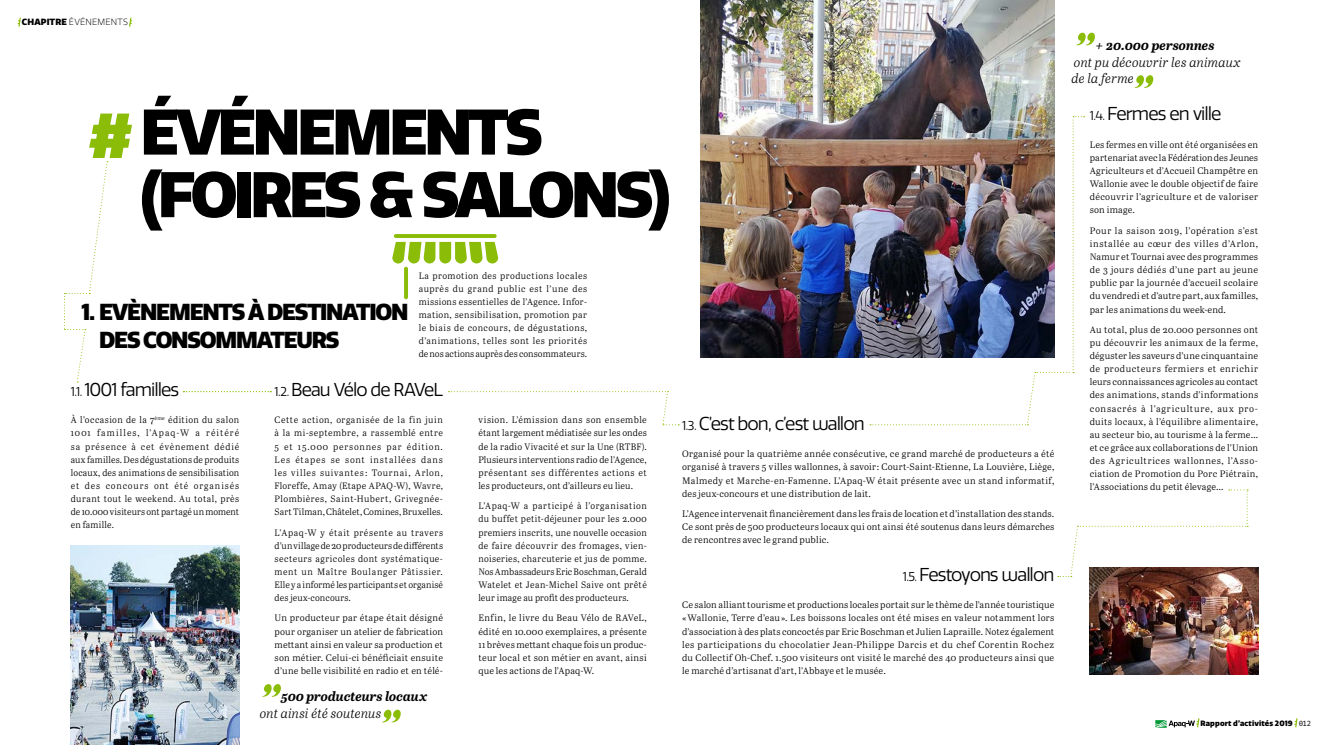
<style>
.page{position:relative;width:1329px;height:745px;background:#fff}
.page>*{position:absolute;margin:0;border:0;box-sizing:border-box;transform-origin:0 0}
.t1{font:900 62.5px/62.5px "Quatro";letter-spacing:-.06em;color:#000}
.t2{font:900 22.5px/27.5px "Quatro";letter-spacing:-.05em;color:#000}
.t3{font:18.12px "Quatro";letter-spacing:-.055em;color:#000}
.t4{font:italic 13.12px/16.9px "Abril Text Lt";color:#000}
.t5{font:italic 700 13.12px "Abril Text";color:#000}
.t6{font:9.38px/13.1px "Abril Text Lt";letter-spacing:.02em;color:#000;text-align:justify}
.t7{font:9.38px/13.1px "Abril Text Lt";letter-spacing:.02em;color:#000;text-align:justify;scale:.96 1}
.t8{font:9.25px/13.1px "Abril Text Lt";letter-spacing:.01em;color:#000;text-align:justify}
.t9{font:300 8.75px "Quatro";letter-spacing:.02em;color:#000}
.t10{font:900 7.5px "Quatro";letter-spacing:.02em;color:#000}
.s1{font-weight:900}
.s2{color:#8bbc08}
.s3{font-size:12.5px}
.s4{font-family:"Fira Mono";font-weight:400}
</style>
<div class="page">
<img style="left:700px;top:0;width:354px;height:357px">
<img style="left:1090px;top:567px;width:168px;height:106px">
<img style="left:71px;top:545px;width:168px;height:199px">
<svg style="left:392px;top:242px;width:106px;height:21px"></svg>
<svg style="left:404px;top:266px;width:4px;height:33px"></svg>
<hr style="left:394px;top:234px;width:103px;height:4px;background:#8bbc08;border-radius:2px">
<svg style="left:1076px;top:33px;width:19px;height:12px"></svg>
<svg style="left:1135px;top:75px;width:18px;height:13px"></svg>
<svg style="left:263px;top:684px;width:18px;height:12px"></svg>
<svg style="left:383px;top:709px;width:18px;height:12px"></svg>
<svg style="left:1294px;top:718px;width:3px;height:8px"></svg>
<svg style="left:1155px;top:718px;width:44px;height:9px"></svg>
<svg style="left:18px;top:18px;width:3px;height:9px"></svg>
<svg style="left:129px;top:18px;width:3px;height:9px"></svg>
<svg style="left:183px;top:391px;width:88px;height:1px"></svg>
<svg style="left:448px;top:391px;width:231px;height:34px"></svg>
<img style="left:870px;top:116px;width:214px;height:309px">
<svg style="left:1070px;top:489px;width:178px;height:87px"></svg>
<svg style="left:64px;top:161px;width:44px;height:221px"></svg>
<p class="t9" style="left:22px;top:18px;width:108px"><span class="s1">CHAPITRE</span> ÉVÉNEMENTS</p>
<h1 class="t1" style="left:140px;top:108px;width:532px;text-indent:-53px"><span class="s2">#</span> ÉVÉNEMENTS (FOIRES &amp; SALONS)</h1>
<h2 class="t2" style="left:99px;top:300px;width:311px;text-indent:-18px">1. EVÈNEMENTS À DESTINATION<br>DES CONSOMMATEURS</h2>
<p class="t8" style="left:419px;top:269px;width:170px">La promotion des productions locales auprès du grand public est l’une des missions essentielles de l’Agence. Infor&shy;mation, sensibilisation, promotion par le biais de concours, de dégustations, d’animations, telles sont les priorités de nos actions auprès des consommateurs.</p>
<h3 class="t3" style="left:71px;top:383px;width:110px"><span class="s3">1.1.</span> 1001 familles</h3>
<p class="t7" style="left:71px;top:414px;width:177px">À l’occasion de la 7<sup>ème</sup> édition du salon 1001 familles, l’Apaq-W a réitéré sa présence à cet évènement dédié aux familles. Des dégustations de produits locaux, des animations de sensibilisation et des concours ont été organisés durant tout le weekend. Au total, près de 10.000 visiteurs ont partagé un moment en famille.</p>
<h3 class="t3" style="left:682px;top:417px;width:184px"><span class="s3">1.3.</span> C’est bon, c’est wallon</h3>
<h3 class="t3" style="left:275px;top:383px;width:170px"><span class="s3">1.2.</span> Beau Vélo de RAVeL</h3>
<p class="t8" style="left:275px;top:414px;width:170px">Cette action, organisée de la fin juin à la mi-septembre, a rassemblé entre 5 et 15.000 personnes par édition.<br>Les étapes se sont installées dans les villes suivantes-: Tournai, Arlon, Floreffe, Amay (Etape APAQ-W), Wavre, Plombières, Saint-Hubert, Grivegnée-Sart Tilman, Châtelet, Comines, Bruxelles.</p>
<p class="t8" style="left:275px;top:526px;width:170px">L’Apaq-W y était présente au travers d’un village de 20 producteurs de différents secteurs agricoles dont systématique&shy;ment un Maître Boulanger Pâtissier.<br>Elle y a informé les participants et organisé des jeux-concours.</p>
<p class="t6" style="left:275px;top:612px;width:170px">Un producteur par étape était désigné pour organiser un atelier de fabrication mettant ainsi en valeur sa production et son métier. Celui-ci bénéficiait ensuite d’une belle visibilité en radio et en télé-</p>
<p class="t6" style="left:478px;top:414px;width:170px">vision. L’émission dans son ensemble étant largement médiatisée sur les ondes de la radio Vivacité et sur la Une (RTBF).<br>Plusieurs interventions radio de l’Agence, présentant ses différentes actions et les producteurs, ont d’ailleurs eu lieu.</p>
<p class="t7" style="left:478px;top:500px;width:177px">L’Apaq-W a participé à l’organisation du buffet petit-déjeuner pour les 2.000 premiers inscrits, une nouvelle occasion de faire découvrir des fromages, vien&shy;noiseries, charcuterie et jus de pomme.<br>Nos Ambassadeurs Eric Boschman, Gerald Watelet et Jean-Michel Saive ont prêté leur image au profit des producteurs.</p>
<p class="t6" style="left:478px;top:612px;width:170px">Enfin, le livre du Beau Vélo de RAVeL, édité en 10.000 exemplaires, a présente 11 brèves mettant chaque fois un produc&shy;teur local et son métier en avant, ainsi que les actions de l’Apaq-W.</p>
<p class="t6" style="left:682px;top:448px;width:374px">Organisé pour la quatrième année consécutive, ce grand marché de producteurs a été organisé à travers 5 villes wallonnes, à savoir-: Court-Saint-Etienne, La Louvière, Liège, Malmedy et Marche-en-Famenne. L’Apaq-W était présente avec un stand informatif, des jeux-concours et une distribution de lait.</p>
<p class="t6" style="left:682px;top:508px;width:374px">L’Agence intervenait financièrement dans les frais de location et d’installation des stands.<br>Ce sont près de 500 producteurs locaux qui ont ainsi été soutenus dans leurs démarches de rencontres avec le grand public.</p>
<h3 class="t3" style="left:903px;top:567px;width:153px"><span class="s3">1.5.</span> Festoyons wallon</h3>
<p class="t6" style="left:682px;top:599px;width:374px">Ce salon alliant tourisme et productions locales portait sur le thème de l’année touristique «-Wallonie, Terre d’eau-». Les boissons locales ont été mises en valeur notamment lors d’association à des plats concoctés par Eric Boschman et Julien Lapraille. Notez également les participations du chocolatier Jean-Philippe Darcis et du chef Corentin Rochez du Collectif Oh-Chef. 1.500 visiteurs ont visité le marché des 40 producteurs ainsi que le marché d’artisanat d’art, l’Abbaye et le musée.</p>
<h3 class="t5" style="left:281px;top:691px;width:148px">500 producteurs locaux</h3>
<h3 class="t4" style="left:260px;top:705px;width:124px">ont ainsi été soutenus-</h3>
<h3 class="t5" style="left:1095px;top:40px;width:120px">+ 20.000 personnes</h3>
<h3 class="t4" style="left:1071px;top:55px;width:171px">ont pu découvrir les animaux de la ferme-</h3>
<h3 class="t3" style="left:1090px;top:107px;width:133px"><span class="s3">1.4.</span> Fermes en ville</h3>
<p class="t6" style="left:1090px;top:139px;width:170px">Les fermes en ville ont été organisées en partenariat avec la Fédération des Jeunes Agriculteurs et d’Accueil Champêtre en Wallonie avec le double objectif de faire découvrir l’agriculture et de valoriser son image.</p>
<p class="t6" style="left:1090px;top:225px;width:170px">Pour la saison 2019, l’opération s’est installée au cœur des villes d’Arlon, Namur et Tournai avec des programmes de 3 jours dédiés d’une part au jeune public par la journée d’accueil scolaire du vendredi et d’autre part, aux familles, par les animations du week-end.</p>
<p class="t6" style="left:1090px;top:324px;width:170px">Au total, plus de 20.000 personnes ont pu découvrir les animaux de la ferme, déguster les saveurs d’une cinquantaine de producteurs fermiers et enrichir leurs connaissances agricoles au contact des animations, stands d’informations consacrés à l’agriculture, aux pro&shy;duits locaux, à l’équilibre alimentaire, au secteur bio, au tourisme à la ferme… et ce grâce aux collaborations de l’Union des Agricultrices wallonnes, l’Asso&shy;ciation de Promotion du Porc Piétrain, l’Associations du petit élevage…</p>
<p class="t10" style="left:1200px;top:720px;width:112px">Rapport d’activités 2019 <span class="s4">012</span></p>
</div>
